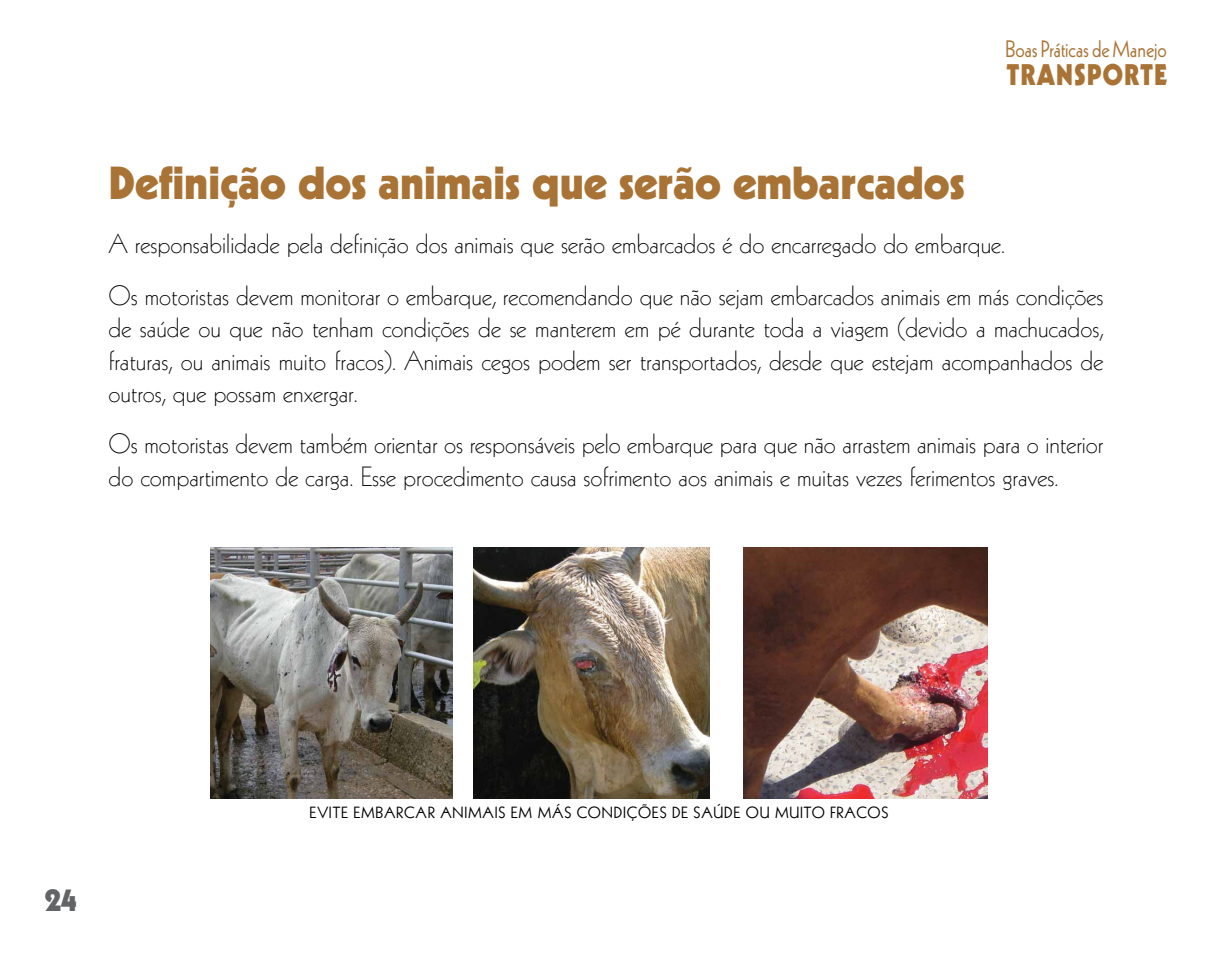
<style>
.page{position:relative;width:1212px;height:957px;background:#fff}
.page>*{position:absolute;margin:0;border:0;box-sizing:border-box;transform-origin:0 0}
.t1{font:900 45px "Kabel";color:#a97335}
.t2{font:900 31.5px "Kabel";color:#636466}
.t3{font:900 29.03px "Kabel";letter-spacing:.045em;color:#a97335;scale:.9 1}
.t4{font:300 27px/32.4px "Kabel";color:#000}
.t5{font:23.18px "Kabel";color:#a97335;scale:.88 1}
.t6{font:15.75px "Kabel";letter-spacing:.05em;color:#000}
</style>
<div class="page">
<img style="left:211px;top:547px;width:242px;height:251px">
<img style="left:473px;top:547px;width:237px;height:251px">
<img style="left:743px;top:547px;width:244px;height:251px">
<p class="t5" style="left:1005px;top:35px;width:185px">Boas Práticas de Manejo</p>
<p class="t3" style="left:1007px;top:56px;width:179px">TRANSPORTE</p>
<h1 class="t1" style="left:108px;top:154px;width:858px">Definição dos animais que serão embarcados</h1>
<p class="t4" style="left:108px;top:219px;width:996px;line-height:51.5px">A responsabilidade pela definição dos animais que serão embarcados é do encarregado do embarque.<br>Os motoristas devem monitorar o embarque, recomendando que não sejam embarcados animais em más condições</p>
<p class="t4" style="left:108px;top:312px;width:996px;text-align:justify">de saúde ou que não tenham condições de se manterem em pé durante toda a viagem (devido a machucados, fraturas, ou animais muito fracos). Animais cegos podem ser transportados, desde que estejam acompanhados de outros, que possam enxergar.</p>
<p class="t4" style="left:108px;top:428px;width:996px">Os motoristas devem também orientar os responsáveis pelo embarque para que não arrastem animais para o interior do compartimento de carga. Esse procedimento causa sofrimento aos animais e muitas vezes ferimentos graves.</p>
<p class="t2" style="left:45px;top:880px;width:34px">24</p>
<p class="t6" style="left:310px;top:803px;width:580px">EVITE EMBARCAR ANIMAIS EM MÁS CONDIÇÕES DE SAÚDE OU MUITO FRACOS</p>
</div>
